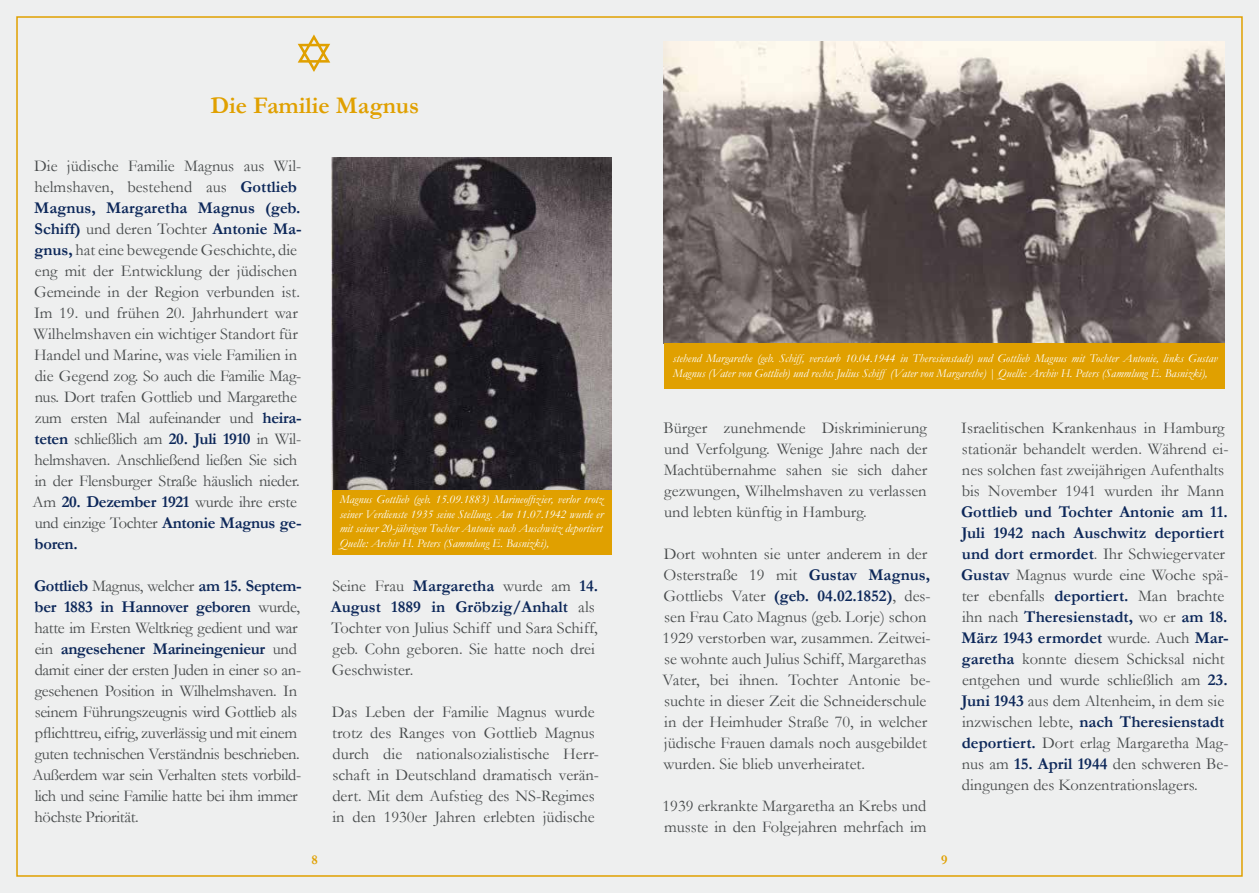
<style>
.page{position:relative;width:1259px;height:893px;background:#eeefef}
.page>*{position:absolute;margin:0;border:0;box-sizing:border-box;transform-origin:0 0}
.t1{font:700 24px "Garamond";color:#e0a000}
.t2{font:16.5px/21px "Garamond";color:#474a4b}
.t3{font:16.5px/21px "Garamond";letter-spacing:-.02em;color:#474a4b}
.t4{font:700 13.5px "Garamond";color:#e0a000}
.t5{font:italic 12px/14.4px "Garamond";color:#fff;text-align:justify}
.s1{font-weight:700;color:#0c2759}
</style>
<div class="page">
<div style="left:16px;top:16px;width:1226px;height:861px;background:#eeefef;border:2px solid #e0a000"></div>
<svg style="left:298px;top:34px;width:32px;height:38px"></svg>
<img style="left:332px;top:157px;width:279px;height:334px">
<div style="left:332px;top:491px;width:279px;height:64px;background:#e0a000"></div>
<img style="left:663px;top:42px;width:562px;height:301px">
<div style="left:664px;top:343px;width:561px;height:45px;background:#e0a000"></div>
<h1 class="t1" style="left:210px;top:89px;width:210px">Die Familie Magnus</h1>
<p class="t2" style="left:33px;top:154px;width:270px">Die jüdische Familie Magnus aus Wil&shy;helmshaven, bestehend aus <span class="s1">Gottlieb Magnus, Margaretha Magnus (geb.<br>Schiff)</span> und deren Tochter <span class="s1">Antonie Ma&shy;gnus,</span> hat eine bewegende Geschichte, die eng mit der Entwicklung der jüdischen Gemeinde in der Region verbunden ist.<br>Im 19. und frühen 20. Jahrhundert war Wilhelmshaven ein wichtiger Standort für Handel und Marine, was viele Familien in die Gegend zog. So auch die Familie Mag&shy;nus. Dort trafen Gottlieb und Margarethe zum ersten Mal aufeinander und <span class="s1">heira&shy;teten</span> schließlich am <span class="s1">20. Juli 1910</span> in Wil&shy;helmshaven. Anschließend ließen Sie sich in der Flensburger Straße häuslich nieder.<br>Am <span class="s1">20. Dezember 1921</span> wurde ihre erste und einzige Tochter <span class="s1">Antonie Magnus ge&shy;boren.</span></p>
<p class="t3" style="left:33px;top:574px;width:270px"><span class="s1">Gottlieb</span> Magnus, welcher <span class="s1">am 15. Septem&shy;ber 1883 in Hannover geboren</span> wurde, hatte im Ersten Weltkrieg gedient und war ein <span class="s1">angesehener Marineingenieur</span> und damit einer der ersten Juden in einer so an&shy;gesehenen Position in Wilhelmshaven. In seinem Führungszeugnis wird Gottlieb als pflichttreu, eifrig, zuverlässig und mit einem guten technischen Verständnis beschrieben.<br>Außerdem war sein Verhalten stets vorbild&shy;lich und seine Familie hatte bei ihm immer höchste Priorität.</p>
<p class="t5" style="left:340px;top:492px;width:265px">Magnus Gottlieb (geb. 15.09.1883) Marineoffizier, verlor trotz seiner Verdienste 1935 seine Stellung. Am 11.07.1942 wurde er mit seiner 20-jährigen Tochter Antonie nach Auschwitz deportiert Quelle: Archiv H. Peters (Sammlung E. Basnizki),</p>
<p class="t2" style="left:331px;top:574px;width:269px">Seine Frau <span class="s1">Margaretha</span> wurde am <span class="s1">14.<br>August 1889 in Gröbzig/Anhalt</span> als<br>Tochter von Julius Schiff und Sara Schiff, geb. Cohn geboren. Sie hatte noch drei<br>Geschwister.</p>
<p class="t2" style="left:332px;top:700px;width:269px">Das Leben der Familie Magnus wurde trotz des Ranges von Gottlieb Magnus durch die nationalsozialistische Herr&shy;schaft in Deutschland dramatisch verän&shy;dert. Mit dem Aufstieg des NS-Regimes in den 1930er Jahren erlebten jüdische</p>
<p class="t5" style="left:673px;top:351px;width:546px">stehend Margarethe (geb. Schiff, verstarb 10.04.1944 in Theresienstadt) und Gottlieb Magnus mit Tochter Antonie, links Gustav<br>Magnus (Vater von Gottlieb) und rechts Julius Schiff (Vater von Margarethe) | Quelle: Archiv H. Peters (Sammlung E. Basnizki),</p>
<p class="t2" style="left:663px;top:417px;width:265px;text-align:justify">Bürger zunehmende Diskriminierung und Verfolgung. Wenige Jahre nach der Machtübernahme sahen sie sich daher gezwungen, Wilhelmshaven zu verlassen und lebten künftig in Hamburg.</p>
<p class="t2" style="left:662px;top:543px;width:270px">Dort wohnten sie unter anderem in der Osterstraße 19 mit <span class="s1">Gustav Magnus, </span>Gottliebs Vater <span class="s1">(geb. 04.02.1852)</span>, des&shy;sen Frau Cato Magnus (geb. Lorje) schon 1929 verstorben war, zusammen. Zeitwei&shy;se wohnte auch Julius Schiff, Margarethas Vater, bei ihnen. Tochter Antonie be&shy;suchte in dieser Zeit die Schneiderschule in der Heimhuder Straße 70, in welcher jüdische Frauen damals noch ausgebildet wurden. Sie blieb unverheiratet.</p>
<p class="t2" style="left:662px;top:795px;width:265px">1939 erkrankte Margaretha an Krebs und musste in den Folgejahren mehrfach im</p>
<p class="t2" style="left:961px;top:417px;width:269px">Israelitischen Krankenhaus in Hamburg stationär behandelt werden. Während ei&shy;nes solchen fast zweijährigen Aufenthalts bis November 1941 wurden ihr Mann</p>
<p class="t2" style="left:961px;top:501px;width:269px"><span class="s1">Gottlieb und Tochter Antonie am 11.<br>Juli 1942 nach Auschwitz deportiert und dort ermordet</span>. Ihr Schwiegervater <span class="s1">Gustav</span> Magnus wurde eine Woche spä&shy;ter ebenfalls <span class="s1">deportiert.</span> Man brachte ihn nach <span class="s1">Theresienstadt,</span> wo er <span class="s1">am 18.<br>März 1943 ermordet</span> wurde. Auch <span class="s1">Mar&shy;garetha</span> konnte diesem Schicksal nicht entgehen und wurde schließlich am <span class="s1">23.<br>Juni 1943</span> aus dem Altenheim, in dem sie inzwischen lebte, <span class="s1">nach Theresienstadt deportiert.</span> Dort erlag Margaretha Mag&shy;nus am <span class="s1">15. April 1944</span> den schweren Be&shy;dingungen des Konzentrationslagers.</p>
<p class="t4" style="left:311px;top:851px;width:8px">8</p>
<p class="t4" style="left:941px;top:851px;width:8px">9</p>
</div>
